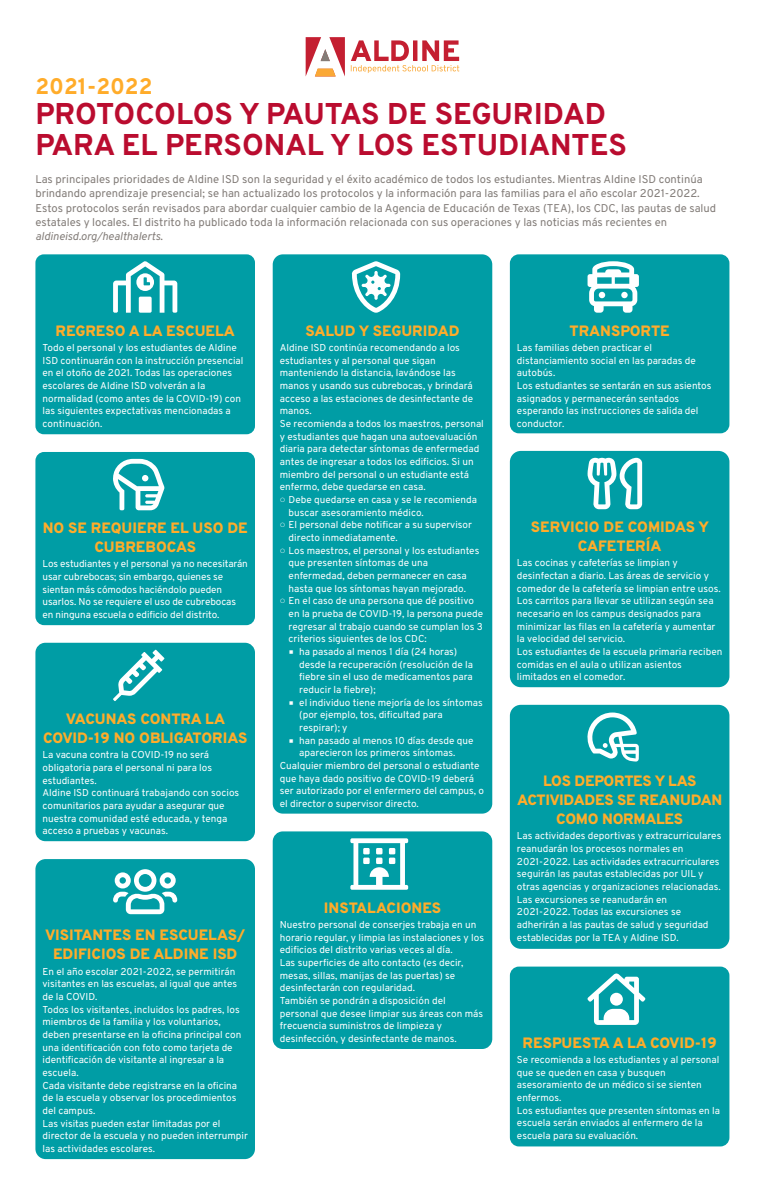
<style>
.page{position:relative;width:765px;height:1188px;background:#fff}
.page>*{position:absolute;margin:0;border:0;box-sizing:border-box;transform-origin:0 0}
.t1{font:800 30px/30.5px "Overpass";color:#ba0c2f}
.t2{font:800 22.5px "Overpass";color:#ffac2a}
.t3{font:800 15px/19px "Overpass";color:#ffac2a;text-align:center}
.t4{font:11.25px/14.2px "Overpass";color:#827c78}
.t5{font:10px/12.6px "Overpass";color:#fff}
.s1{font-style:italic}
.s2{font-family:"Lucida Grande"}
</style>
<div class="page">
<div style="left:35px;top:254px;width:220px;height:180px;background:#009da5;border-radius:8px"></div>
<div style="left:273px;top:831px;width:219px;height:217px;background:#009da5;border-radius:10px"></div>
<div style="left:35px;top:858px;width:220px;height:300px;background:#009da5;border-radius:10px"></div>
<div style="left:273px;top:254px;width:219px;height:559px;background:#009da5;border-radius:10px"></div>
<div style="left:35px;top:452px;width:220px;height:173px;background:#009da5;border-radius:9px"></div>
<div style="left:35px;top:642px;width:220px;height:198px;background:#009da5;border-radius:10px"></div>
<div style="left:510px;top:254px;width:219px;height:179px;background:#009da5;border-radius:9px"></div>
<div style="left:510px;top:451px;width:219px;height:236px;background:#009da5;border-radius:11px"></div>
<svg style="left:351px;top:40px;width:108px;height:33px"></svg>
<svg style="left:306px;top:37px;width:39px;height:39px"></svg>
<div style="left:510px;top:966px;width:219px;height:180px;background:#009da5;border-radius:9px"></div>
<div style="left:510px;top:704px;width:219px;height:244px;background:#009da5;border-radius:11px"></div>
<h2 class="t2" style="left:35px;top:77px;width:119px">2021-2022</h2>
<h1 class="t1" style="left:35px;top:101px;width:593px">PROTOCOLOS Y PAUTAS DE SEGURIDAD<br>PARA EL PERSONAL Y LOS ESTUDIANTES</h1>
<p class="t4" style="left:35px;top:173px;width:682px">Las principales prioridades de Aldine ISD son la seguridad y el éxito académico de todos los estudiantes. Mientras Aldine ISD continúa brindando aprendizaje presencial; se han actualizado los protocolos y la información para las familias para el año escolar 2021-2022.<br>Estos protocolos serán revisados para abordar cualquier cambio de la Agencia de Educación de Texas (TEA), los CDC, las pautas de salud estatales y locales. El distrito ha publicado toda la información relacionada con sus operaciones y las noticias más recientes en <span class="s1">aldineisd.org/healthalerts</span>.</p>
<h3 class="t3" style="left:56px;top:322px;width:181px">REGRESO A LA ESCUELA</h3>
<p class="t5" style="left:43px;top:342px;width:202px">Todo el personal y los estudiantes de Aldine ISD continuarán con la instrucción presencial en el otoño de 2021. Todas las operaciones escolares de Aldine ISD volverán a la normalidad (como antes de la COVID-19) con las siguientes expectativas mencionadas a continuación.</p>
<h3 class="t3" style="left:43px;top:520px;width:207px">NO SE REQUIERE EL USO DE<br>CUBREBOCAS</h3>
<p class="t5" style="left:43px;top:558px;width:207px">Los estudiantes y el personal ya no necesitarán usar cubrebocas; sin embargo, quienes se sientan más cómodos haciéndolo pueden usarlos. No se requiere el uso de cubrebocas en ninguna escuela o edificio del distrito.</p>
<h3 class="t3" style="left:43px;top:710px;width:206px">VACUNAS CONTRA LA<br>COVID-19 NO OBLIGATORIAS</h3>
<p class="t5" style="left:43px;top:749px;width:198px">La vacuna contra la COVID-19 no será obligatoria para el personal ni para los estudiantes.<br>Aldine ISD continuará trabajando con socios comunitarios para ayudar a asegurar que nuestra comunidad esté educada, y tenga acceso a pruebas y vacunas.</p>
<h3 class="t3" style="left:45px;top:926px;width:202px">VISITANTES EN ESCUELAS/<br>EDIFICIOS DE ALDINE ISD</h3>
<p class="t5" style="left:43px;top:965px;width:207px">En el año escolar 2021-2022, se permitirán visitantes en las escuelas, al igual que antes de la COVID.<br>Todos los visitantes, incluidos los padres, los miembros de la familia y los voluntarios, deben presentarse en la oficina principal con una identificación con foto como tarjeta de identificación de visitante al ingresar a la escuela.<br>Cada visitante debe registrarse en la oficina de la escuela y observar los procedimientos del campus.<br>Las visitas pueden estar limitadas por el director de la escuela y no pueden interrumpir las actividades escolares.</p>
<h3 class="t3" style="left:305px;top:322px;width:156px">SALUD Y SEGURIDAD</h3>
<p class="t5" style="left:280px;top:342px;width:206px">Aldine ISD continúa recomendando a los estudiantes y al personal que sigan manteniendo la distancia, lavándose las manos y usando sus cubrebocas, y brindará acceso a las estaciones de desinfectante de manos.<br>Se recomienda a todos los maestros, personal y estudiantes que hagan una autoevaluación diaria para detectar síntomas de enfermedad antes de ingresar a todos los edificios. Si un miembro del personal o un estudiante está enfermo, debe quedarse en casa.</p>
<p class="t5" style="left:289px;top:494px;width:190px;text-indent:-9px"><span class="s2">○</span> Debe quedarse en casa y se le recomienda buscar asesoramiento médico.</p>
<p class="t5" style="left:289px;top:519px;width:185px;text-indent:-9px"><span class="s2">○</span> El personal debe notificar a su supervisor directo inmediatamente.</p>
<p class="t5" style="left:289px;top:544px;width:192px;text-indent:-9px"><span class="s2">○</span> Los maestros, el personal y los estudiantes que presenten síntomas de una enfermedad, deben permanecer en casa hasta que los síntomas hayan mejorado.</p>
<p class="t5" style="left:289px;top:595px;width:196px;text-indent:-9px"><span class="s2">○</span> En el caso de una persona que dé positivo en la prueba de COVID-19, la persona puede regresar al trabajo cuando se cumplan los 3 criterios siguientes de los CDC:</p>
<p class="t5" style="left:299px;top:646px;width:175px;text-indent:-11px"><span class="s2">■</span> ha pasado al menos 1 día (24 horas) desde la recuperación (resolución de la fiebre sin el uso de medicamentos para reducir la fiebre);</p>
<p class="t5" style="left:299px;top:696px;width:185px;text-indent:-11px"><span class="s2">■</span> el individuo tiene mejoría de los síntomas (por ejemplo, tos, dificultad para respirar); y</p>
<p class="t5" style="left:289px;top:734px;width:186px"><span class="s2">■</span> han pasado al menos 10 días desde que</p>
<p class="t5" style="left:299px;top:747px;width:158px">aparecieron los primeros síntomas.</p>
<p class="t5" style="left:280px;top:760px;width:201px">Cualquier miembro del personal o estudiante</p>
<p class="t5" style="left:280px;top:772px;width:196px">que haya dado positivo de COVID-19 deberá</p>
<p class="t5" style="left:280px;top:785px;width:206px">ser autorizado por el enfermero del campus, o</p>
<p class="t5" style="left:280px;top:798px;width:141px">el director o supervisor directo.</p>
<h3 class="t3" style="left:324px;top:899px;width:119px">INSTALACIONES</h3>
<p class="t5" style="left:280px;top:918px;width:206px">Nuestro personal de conserjes trabaja en un horario regular, y limpia las instalaciones y los edificios del distrito varias veces al día.<br>Las superficies de alto contacto (es decir, mesas, sillas, manijas de las puertas) se desinfectarán con regularidad.<br>También se pondrán a disposición del personal que desee limpiar sus áreas con más frecuencia suministros de limpieza y desinfección, y desinfectante de manos.</p>
<h3 class="t3" style="left:570px;top:322px;width:102px">TRANSPORTE</h3>
<p class="t5" style="left:517px;top:342px;width:196px">Las familias deben practicar el distanciamiento social en las paradas de autobús.<br>Los estudiantes se sentarán en sus asientos asignados y permanecerán sentados esperando las instrucciones de salida del conductor.</p>
<h3 class="t3" style="left:531px;top:519px;width:180px">SERVICIO DE COMIDAS Y<br>CAFETERÍA</h3>
<p class="t5" style="left:517px;top:557px;width:207px">Las cocinas y cafeterías se limpian y desinfectan a diario. Las áreas de servicio y comedor de la cafetería se limpian entre usos.<br>Los carritos para llevar se utilizan según sea necesario en los campus designados para minimizar las filas en la cafetería y aumentar la velocidad del servicio.<br>Los estudiantes de la escuela primaria reciben comidas en el aula o utilizan asientos limitados en el comedor.</p>
<h3 class="t3" style="left:517px;top:772px;width:207px">LOS DEPORTES Y LAS<br>ACTIVIDADES SE REANUDAN<br>COMO NORMALES</h3>
<p class="t5" style="left:517px;top:830px;width:206px">Las actividades deportivas y extracurriculares reanudarán los procesos normales en 2021-2022. Las actividades extracurriculares seguirán las pautas establecidas por UIL y otras agencias y organizaciones relacionadas.<br>Las excursiones se reanudarán en 2021-2022. Todas las excursiones se adherirán a las pautas de salud y seguridad establecidas por la TEA y Aldine ISD.</p>
<h3 class="t3" style="left:523px;top:1034px;width:196px">RESPUESTA A LA COVID-19</h3>
<p class="t5" style="left:517px;top:1053px;width:205px">Se recomienda a los estudiantes y al personal que se queden en casa y busquen asesoramiento de un médico si se sienten enfermos.<br>Los estudiantes que presenten síntomas en la escuela serán enviados al enfermero de la escuela para su evaluación.</p>
</div>
